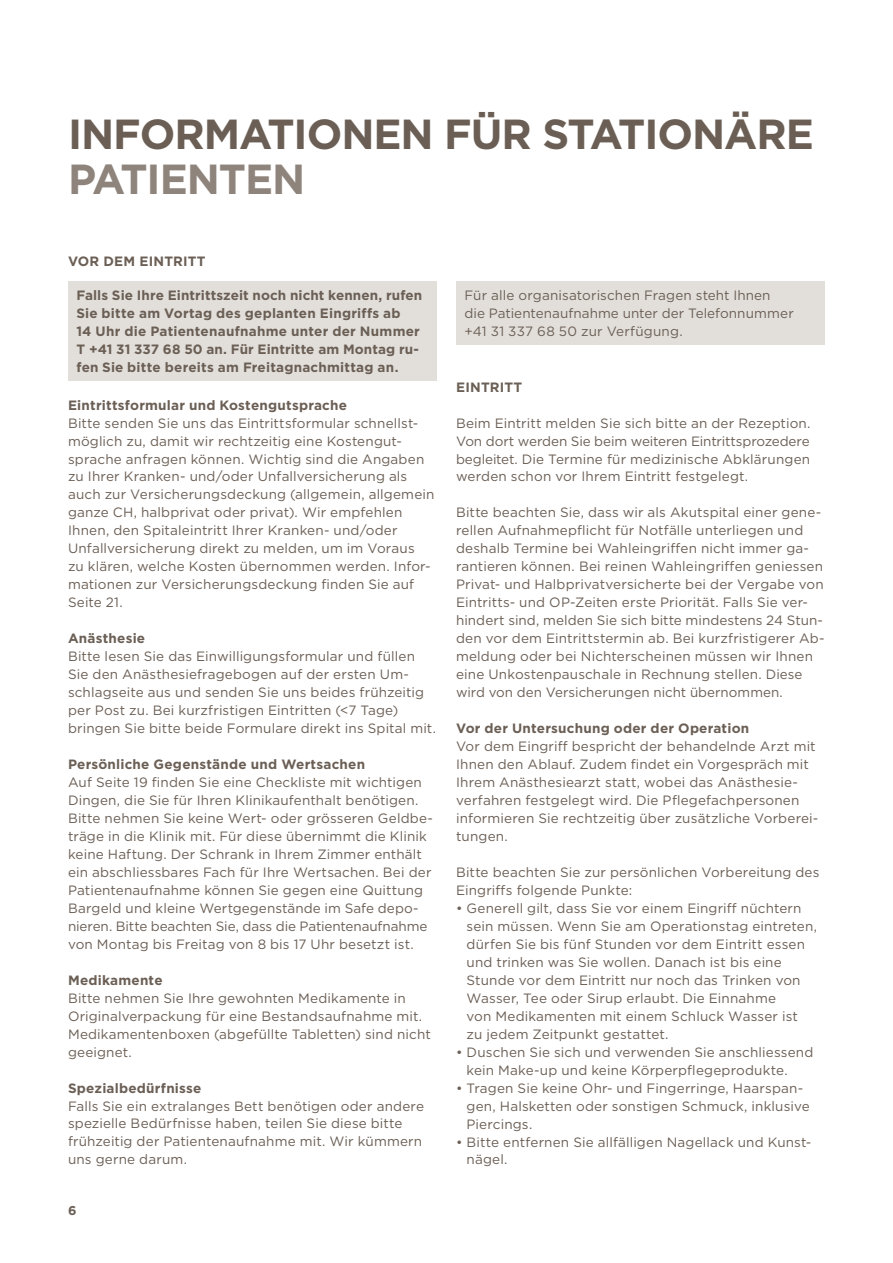
<style>
.page{position:relative;width:893px;height:1263px;background:#fff}
.page>*{position:absolute;margin:0;border:0;box-sizing:border-box;transform-origin:0 0}
.t1{font:700 42px "Gotham";letter-spacing:-.025em;color:#6b5f55}
.t2{font:700 42px "Gotham";letter-spacing:-.025em;color:#8e847c}
.t3{font:13.5px/18px "Gotham";letter-spacing:.01em;color:#6b5f55}
.t4{font:700 13.5px/18px "Gotham";letter-spacing:.015em;color:#6b5f55}
.t5{font:700 12.75px "Gotham";color:#6b5f55}
</style>
<div class="page">
<div style="left:68px;top:281px;width:369px;height:99px;background:#e2dfdb"></div>
<div style="left:456px;top:281px;width:369px;height:64px;background:#e2dfdb"></div>
<h1 class="t1" style="left:68px;top:106px;width:747px">INFORMATIONEN FÜR STATIONÄRE</h1>
<h1 class="t2" style="left:68px;top:151px;width:239px">PATIENTEN</h1>
<p class="t4" style="left:68px;top:252px;width:139px">VOR DEM EINTRITT</p>
<p class="t4" style="left:77px;top:286px;width:347px">Falls Sie Ihre Eintrittszeit noch nicht kennen, rufen Sie bitte am Vortag des geplanten Eingriffs ab<br>14 Uhr die Patientenaufnahme unter der Nummer T +41 31 337 68 50 an. Für Eintritte am Montag ru&shy;fen Sie bitte bereits am Freitagnachmittag an.</p>
<p class="t4" style="left:68px;top:396px;width:281px">Eintrittsformular und Kostengutsprache</p>
<p class="t3" style="left:68px;top:413px;width:368px">Bitte senden Sie uns das Eintrittsformular schnellst&shy;möglich zu, damit wir rechtzeitig eine Kostengut&shy;sprache anfragen können. Wichtig sind die Angaben zu I hrer Kranken- und/oder Unfallversicherung als auch zur Versicherungsdeckung (allgemein, allgemein ganze CH, halbprivat oder privat). Wir empfehlen<br>I hnen, den Spitaleintritt I hrer Kranken- und/oder Unfallversicherung direkt zu melden, um im Voraus<br>zu klären, welche Kosten übernommen werden. I nfor&shy;mationen zur Versicherungsdeckung finden Sie auf Seite 21.</p>
<p class="t4" style="left:68px;top:629px;width:79px">Anästhesie</p>
<p class="t3" style="left:68px;top:647px;width:369px">Bitte lesen Sie das Einwilligungsformular und füllen Sie den Anästhesiefragebogen auf der ersten Um&shy;schlagseite aus und senden Sie uns beides frühzeitig per Post zu. Bei kurzfristigen Eintritten (&lt;7 Tage) bringen Sie bitte beide Formulare direkt ins Spital mit.</p>
<p class="t4" style="left:68px;top:755px;width:299px">Persönliche Gegenstände und Wertsachen</p>
<p class="t3" style="left:68px;top:773px;width:366px">Auf Seite 19 finden Sie eine Checkliste mit wichtigen Dingen, die Sie für I hren Klinikaufenthalt benötigen.<br>Bitte nehmen Sie keine Wert- oder grösseren Geldbe&shy;träge in die Klinik mit. Für diese übernimmt die Klinik keine Haftung. Der Schrank in I hrem Zimmer enthält ein abschliessbares Fach für I hre Wertsachen. Bei der Patientenaufnahme können Sie gegen eine Quittung Bargeld und kleine Wertgegenstände im Safe depo&shy;nieren. Bitte beachten Sie, dass die Patientenaufnahme von Montag bis Freitag von 8 bis 17 Uhr besetzt ist.</p>
<p class="t4" style="left:68px;top:971px;width:96px">Medikamente</p>
<p class="t3" style="left:68px;top:988px;width:364px">Bitte nehmen Sie I hre gewohnten Medikamente in Originalverpackung für eine Bestandsaufnahme mit.<br>Medikamentenboxen (abgefüllte Tabletten) sind nicht geeignet.</p>
<p class="t4" style="left:68px;top:1079px;width:135px">Spezialbedürfnisse</p>
<p class="t3" style="left:68px;top:1096px;width:358px">Falls Sie ein extralanges Bett benötigen oder andere spezielle Bedürfnisse haben, teilen Sie diese bitte frühzeitig der Patientenaufnahme mit. Wir kümmern uns gerne darum.</p>
<p class="t5" style="left:68px;top:1201px;width:10px">6</p>
<p class="t3" style="left:465px;top:286px;width:331px">Für alle organisatorischen Fragen steht I hnen die Patientenaufnahme unter der Telefonnummer +41 31 337 68 50 zur Verfügung.</p>
<p class="t4" style="left:456px;top:378px;width:68px">EINTRITT</p>
<p class="t3" style="left:456px;top:413px;width:356px;text-align:justify">Beim Eintritt melden Sie sich bitte an der Rezeption.<br>Von dort werden Sie beim weiteren Eintrittsprozedere begleitet. Die Termine für medizinische Abklärungen werden schon vor I hrem Eintritt festgelegt.</p>
<p class="t3" style="left:456px;top:503px;width:370px">Bitte beachten Sie, dass wir als Akutspital einer gene&shy;rellen Aufnahmepflicht für Notfälle unterliegen und deshalb Termine bei Wahleingriffen nicht immer ga&shy;rantieren können. Bei reinen Wahleingriffen geniessen Privat- und Halbprivatversicherte bei der Vergabe von Eintritts- und OP-Zeiten erste Priorität. Falls Sie ver&shy;hindert sind, melden Sie sich bitte mindestens 24 Stun&shy;den vor dem Eintrittstermin ab. Bei kurzfristigerer Ab&shy;meldung oder bei N ichterscheinen müssen wir I hnen eine Unkostenpauschale in Rechnung stellen. Diese wird von den Versicherungen nicht übernommen.</p>
<p class="t4" style="left:456px;top:719px;width:295px">Vor der Untersuchung oder der Operation</p>
<p class="t3" style="left:456px;top:737px;width:364px">Vor dem Eingriff bespricht der behandelnde Arzt mit I hnen den Ablauf. Zudem findet ein Vorgespräch mit<br>I hrem Anästhesiearzt statt, wobei das Anästhesie&shy;verfahren festgelegt wird. D ie Pflegefachpersonen informieren Sie rechtzeitig über zusätzliche Vorberei&shy;tungen.</p>
<p class="t3" style="left:456px;top:863px;width:365px">Bitte beachten Sie zur persönlichen Vorbereitung des<br>Eingriffs folgende Punkte:</p>
<p class="t3" style="left:467px;top:899px;width:352px;text-indent:-10px">• Generell gilt, dass Sie vor einem Eingriff nüchtern sein müssen. Wenn Sie am Operationstag eintreten, dürfen Sie bis fünf Stunden vor dem Eintritt essen und trinken was Sie wollen. Danach ist bis eine Stunde vor dem Eintritt nur noch das Trinken von Wasser, Tee oder Sirup erlaubt. Die Einnahme<br>von Medikamenten mit einem Schluck Wasser ist zu jedem Zeitpunkt gestattet.</p>
<p class="t3" style="left:467px;top:1042px;width:348px;text-indent:-11px">• Duschen Sie sich und verwenden Sie anschliessend kein Make-up und keine Körperpflegeprodukte.</p>
<p class="t3" style="left:467px;top:1078px;width:345px;text-indent:-11px">• Tragen Sie keine Ohr- und Fingerringe, Haarspan&shy;gen, Halsketten oder sonstigen Schmuck, inklusive<br>Piercings.</p>
<p class="t3" style="left:467px;top:1132px;width:346px;text-indent:-11px">• Bitte entfernen Sie allfälligen Nagellack und Kunst&shy;nägel.</p>
</div>
